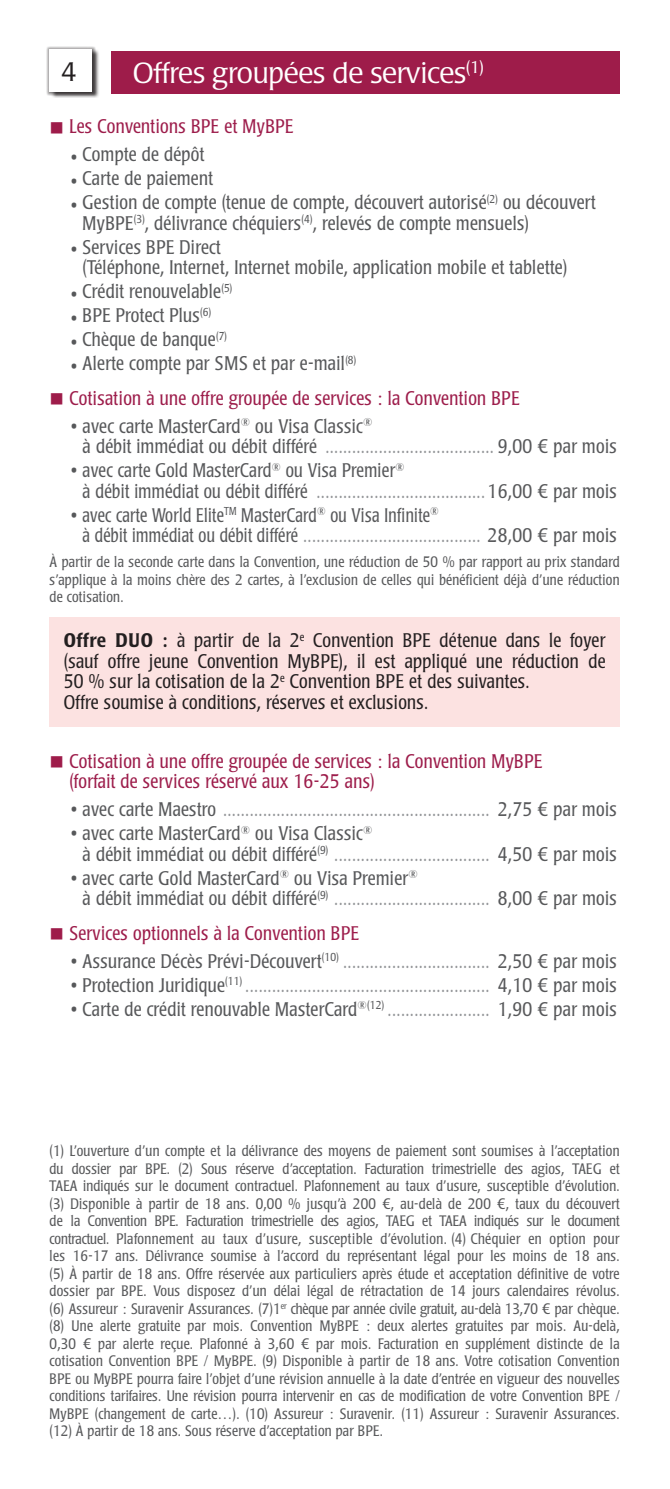
<style>
.page{position:relative;width:670px;height:1489px;background:#fff}
.page>*{position:absolute;margin:0;border:0;box-sizing:border-box;transform-origin:0 0}
.t1{font:300 28.75px "Poppl Laudatio";letter-spacing:-.01em;color:#fff}
.t2{font:300 26.5px "Poppl Laudatio";color:#231f20}
.t3{font:300 condensed 19.5px/20.5px "Poppl Laudatio";letter-spacing:.02em;color:#57585a}
.t4{font:300 condensed 19.5px/20.5px "Poppl Laudatio";letter-spacing:.02em;color:#231f20}
.t5{font:300 condensed 19.5px/20.5px "Poppl Laudatio";letter-spacing:.02em;color:#9d1d4b}
.t6{font:300 condensed 19.5px "Poppl Laudatio";letter-spacing:.02em;color:#939598}
.t7{font:300 condensed 15px/17.5px "Poppl Laudatio";letter-spacing:.02em;color:#57585a;text-align:justify}
.s1{color:#9e1c4a}
.s2{font-stretch:normal}
.s3{color:#939598}
.s4{font-weight:500}
.s5{color:#57585a}
</style>
<div class="page">
<div style="left:50px;top:617px;width:570px;height:109px;background:#fce2e1"></div>
<div style="left:51px;top:49px;width:48px;height:49px;background:#231f20;opacity:.76"></div>
<svg style="left:46px;top:46px;width:50px;height:50px"></svg>
<div style="left:50px;top:50px;width:42px;height:42px;background:#fff"></div>
<div style="left:111px;top:51px;width:508px;height:42px;background:#9e1c4a"></div>
<h2 class="t2" style="left:61px;top:57px;width:18px">4</h2>
<h1 class="t1" style="left:133px;top:57px;width:353px">Offres groupées de services<sup>(1)</sup></h1>
<p class="t5" style="left:50px;top:117px;width:245px"><span class="s1">■</span> Les Conventions BPE et MyBPE</p>
<p class="t3" style="left:71px;top:144px;width:135px">• Compte de dépôt</p>
<p class="t3" style="left:71px;top:168px;width:143px">• Carte de paiement</p>
<p class="t3" style="left:83px;top:192px;width:514px;text-indent:-12px">• Gestion de compte (tenue de compte, découvert autorisé<sup>(2)</sup> ou découvert<br>MyBPE<sup>(3)</sup>, délivrance chéquiers<sup>(4)</sup>, relevés de compte mensuels)</p>
<p class="t3" style="left:83px;top:237px;width:486px;text-indent:-12px">• Services BPE Direct<br>(Téléphone, Internet, Internet mobile, application mobile et tablette)</p>
<p class="t3" style="left:71px;top:281px;width:163px">• Crédit renouvelable<sup>(5)</sup></p>
<p class="t3" style="left:71px;top:305px;width:142px">• BPE Protect Plus<sup>(6)</sup></p>
<p class="t3" style="left:71px;top:329px;width:158px">• Chèque de banque<sup>(7)</sup></p>
<p class="t3" style="left:71px;top:353px;width:287px">• Alerte compte par SMS et par e-mail<sup>(8)</sup></p>
<p class="t5" style="left:50px;top:388px;width:471px"><span class="s1">■</span> Cotisation à une offre groupée de services <span class="s2">:</span> la Convention BPE</p>
<p class="t3" style="left:83px;top:416px;width:535px;text-indent:-12px">• avec carte MasterCard<sup>®</sup> ou Visa Classic<sup>®<br></sup>à débit immédiat ou débit différé <span class="s3">......................................</span> 9,00 € par mois</p>
<p class="t3" style="left:83px;top:460px;width:535px;text-indent:-12px">• avec carte Gold MasterCard<sup>®</sup> ou Visa Premier<sup>®<br></sup>à débit immédiat ou débit différé <span class="s3">......................................</span>16,00 € par mois</p>
<p class="t3" style="left:82px;top:505px;width:536px;text-indent:-12px">• avec carte World Elite<sup>TM</sup> MasterCard<sup>®</sup> ou Visa Infinite<sup>®<br></sup>à débit immédiat ou débit différé <span class="s3">........................................</span> 28,00 € par mois</p>
<p class="t7" style="left:50px;top:553px;width:571px">À partir de la seconde carte dans la Convention, une réduction de 50 % par rapport au prix standard s’applique à la moins chère des 2 cartes, à l’exclusion de celles qui bénéficient déjà d’une réduction de cotisation.</p>
<p class="t4" style="left:64px;top:630px;width:543px"><span class="s4">Offre DUO :</span> à partir de la 2<sup>e</sup> Convention BPE détenue dans le foyer (sauf offre jeune Convention MyBPE), il est appliqué une réduction de 50 % sur la cotisation de la 2<sup>e</sup> Convention BPE et des suivantes.<br>Offre soumise à conditions, réserves et exclusions.</p>
<p class="t5" style="left:69px;top:751px;width:474px;text-indent:-20px"><span class="s1">■</span> Cotisation à une offre groupée de services <span class="s2">:</span> la Convention MyBPE (forfait de services réservé aux 16-25 ans)</p>
<p class="t6" style="left:71px;top:798px;width:547px"><span class="s5">• avec carte Maestro</span> ............................................................ <span class="s5">2,75 € par mois</span></p>
<p class="t3" style="left:83px;top:823px;width:535px;text-indent:-12px">• avec carte MasterCard<sup>®</sup> ou Visa Classic<sup>®<br></sup>à débit immédiat ou débit différé<sup>(9)</sup> <span class="s3">...................................</span> 4,50 € par mois</p>
<p class="t3" style="left:83px;top:867px;width:535px;text-indent:-12px">• avec carte Gold MasterCard<sup>®</sup> ou Visa Premier<sup>®<br></sup>à débit immédiat ou débit différé<sup>(9)</sup> <span class="s3">...................................</span> 8,00 € par mois</p>
<p class="t5" style="left:50px;top:923px;width:311px"><span class="s1">■</span> Services optionnels à la Convention BPE</p>
<p class="t3" style="left:71px;top:950px;width:547px">• Assurance Décès Prévi-Découvert<sup>(10)</sup> <span class="s3">.................................</span> 2,50 € par mois</p>
<p class="t6" style="left:71px;top:973px;width:547px"><span class="s5">• Protection Juridique</span><sup>(11)</sup> ....................................................... <span class="s5">4,10 € par mois</span></p>
<p class="t3" style="left:71px;top:998px;width:547px">• Carte de crédit renouvable MasterCard<sup>®(12)</sup> <span class="s3">.......................</span> 1,90 € par mois</p>
<p class="t7" style="left:50px;top:1142px;width:571px">(1) L’ouverture d’un compte et la délivrance des moyens de paiement sont soumises à l’acceptation du dossier par BPE. (2) Sous réserve d’acceptation. Facturation trimestrielle des agios, TAEG et TAEA indiqués sur le document contractuel. Plafonnement au taux d’usure, susceptible d’évolution. (3) Disponible à partir de 18 ans. 0,00 % jusqu’à 200 €, au-delà de 200 €, taux du découvert de la Convention BPE. Facturation trimestrielle des agios, TAEG et TAEA indiqués sur le document contractuel. Plafonnement au taux d’usure, susceptible d’évolution. (4) Chéquier en option pour les 16-17 ans. Délivrance soumise à l’accord du représentant légal pour les moins de 18 ans. (5) À partir de 18 ans. Offre réservée aux particuliers après étude et acceptation définitive de votre dossier par BPE. Vous disposez d’un délai légal de rétractation de 14 jours calendaires révolus. (6) Assureur <span class="s2">:</span> Suravenir Assurances. (7)1<sup>er</sup> chèque par année civile gratuit, au-delà 13,70 € par chèque. (8) Une alerte gratuite par mois. Convention MyBPE <span class="s2">:</span> deux alertes gratuites par mois. Au-delà, 0,30 € par alerte reçue. Plafonné à 3,60 € par mois. Facturation en supplément distincte de la cotisation Convention BPE / MyBPE. (9) Disponible à partir de 18 ans. Votre cotisation Convention BPE ou MyBPE pourra faire l’objet d’une révision annuelle à la date d’entrée en vigueur des nouvelles conditions tarifaires. Une révision pourra intervenir en cas de modification de votre Convention BPE / MyBPE (changement de carte…). (10) Assureur <span class="s2">:</span> Suravenir. (11) Assureur <span class="s2">:</span> Suravenir Assurances. (12) À partir de 18 ans. Sous réserve d’acceptation par BPE.</p>
</div>
